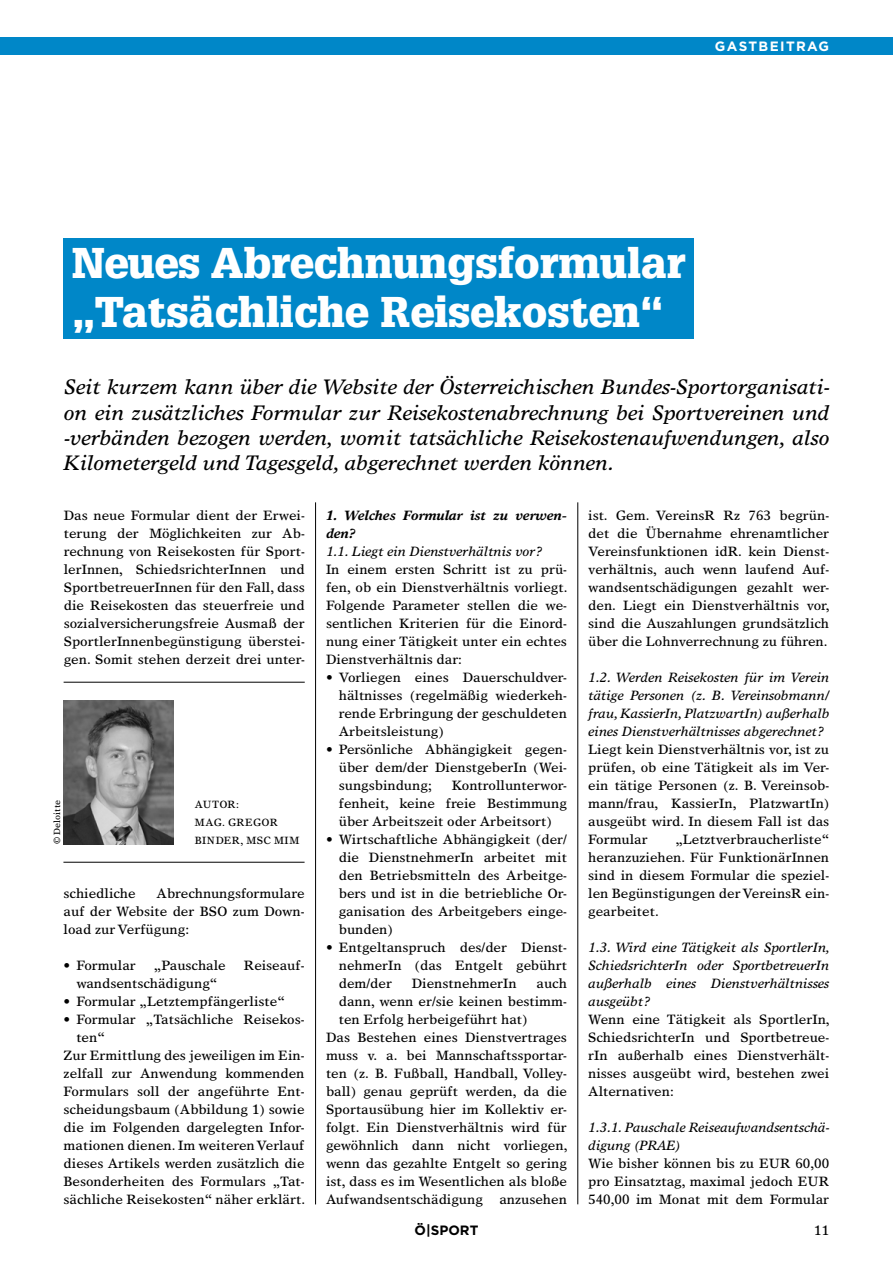
<style>
.page{position:relative;width:893px;height:1263px;background:#fff}
.page>*{position:absolute;margin:0;border:0;box-sizing:border-box;transform-origin:0 0}
.Titel_Gastbeitrag{font:900 42px/49.5px "Glypha LT Pro";color:#fff}
.Lead-In{font:italic 21px/25.2px "Times Europa LT Std";color:#000;text-align:justify}
.Fließtext_1__Absatz{font:13.5px/18px "Times Europa LT Std";color:#000;text-align:justify}
.Aufzählung{font:13.5px/18px "Times Europa LT Std";color:#000;text-align:justify}
.Fließtext_1__Absatz-2{font:italic 13.5px/18px "Times Europa LT Std";color:#000;text-align:justify}
.Fließtext_1__Absatz-3{font:italic 700 13.5px/18px "Times Europa LT Std";color:#000}
.Aufzählung-2{font:italic 13.5px "Times Europa LT Std";color:#000}
.Kolumnentitel{font:700 13.5px "Gotham";letter-spacing:.1em;color:#fff}
.t1{font:700 13.5px "Gotham";color:#000}
.Lead-In-2{font:10.5px "Times Europa LT Std";letter-spacing:.035em;color:#000}
.Fotocredits{font:9px "Times Europa LT Std";color:#000}
</style>
<div class="page">
<div style="left:0;top:38px;width:893px;height:17px;background:#0087c8"></div>
<div style="left:64px;top:239px;width:630px;height:100px;background:#0087c8"></div>
<img style="left:64px;top:700px;width:110px;height:144px">
<hr style="left:63px;top:862px;width:242px;height:1px;background:#000">
<hr style="left:64px;top:682px;width:241px;height:1px;background:#000">
<hr style="left:315px;top:502px;width:1px;height:702px;background:#000">
<hr style="left:577px;top:502px;width:1px;height:702px;background:#000">
<p class="Kolumnentitel" style="left:715px;top:38px;width:116px">GASTBEITRAG</p>
<p class="Titel_Gastbeitrag" style="left:72px;top:238px;width:615px">Neues Abrechnungsformular „Tatsächliche Reisekosten“</p>
<p class="Lead-In" style="left:64px;top:374px;width:767px">Seit kurzem kann über die Website der Österreichischen Bundes-Sportorganisati&shy;on ein zusätzliches Formular zur Reisekostenabrechnung bei Sportvereinen und -verbänden bezogen werden, womit tatsächliche Reisekostenaufwendungen, also Kilometergeld und Tagesgeld, abgerechnet werden können.</p>
<p class="Fließtext_1__Absatz" style="left:64px;top:506px;width:242px">Das neue Formular dient der Erwei&shy;terung der Möglichkeiten zur Ab&shy;rechnung von Reisekosten für Sport&shy;lerInnen, SchiedsrichterInnen und SportbetreuerInnen für den Fall, dass die Reisekosten das steuerfreie und sozialversicherungsfreie Ausmaß der SportlerInnenbegünstigung überstei&shy;gen. Somit stehen derzeit drei unter-</p>
<p class="Fließtext_1__Absatz-3" style="left:326px;top:507px;width:242px">1. Welches Formular ist zu verwen&shy;den?</p>
<p class="Fließtext_1__Absatz" style="left:588px;top:506px;width:243px">ist. Gem. VereinsR Rz 763 begrün&shy;det die Übernahme ehrenamtlicher Vereinsfunktionen idR. kein Dienst&shy;verhältnis, auch wenn laufend Auf&shy;wandsentschädigungen gezahlt wer&shy;den. Liegt ein Dienstverhältnis vor, sind die Auszahlungen grundsätzlich über die Lohnverrechnung zu führen.</p>
<p class="Fließtext_1__Absatz-2" style="left:588px;top:668px;width:242px">1.2. Werden Reisekosten für im Verein tätige Personen (z. B. Vereinsobmann/ frau, KassierIn, PlatzwartIn) außerhalb eines Dienstverhältnisses abgerechnet?</p>
<p class="Fließtext_1__Absatz" style="left:588px;top:740px;width:242px">Liegt kein Dienstverhältnis vor, ist zu prüfen, ob eine Tätigkeit als im Ver&shy;ein tätige Personen (z. B. Vereinsob&shy;mann/frau, KassierIn, PlatzwartIn) ausgeübt wird. In diesem Fall ist das Formular</p>
<p class="Aufzählung-2" style="left:326px;top:544px;width:217px">1.1. Liegt ein Dienstverhältnis vor?</p>
<p class="Fließtext_1__Absatz" style="left:326px;top:560px;width:243px">In einem ersten Schritt ist zu prü&shy;fen, ob ein Dienstverhältnis vorliegt.<br>Folgende Parameter stellen die we&shy;sentlichen Kriterien für die Einord&shy;nung einer Tätigkeit unter ein echtes Dienstverhältnis dar:</p>
<p class="Aufzählung" style="left:339px;top:668px;width:230px;text-indent:-13px">• Vorliegen eines Dauerschuldver&shy;hältnisses (regelmäßig wiederkeh&shy;rende Erbringung der geschuldeten Arbeitsleistung)</p>
<p class="Aufzählung" style="left:339px;top:740px;width:230px;text-indent:-13px">• Persönliche Abhängigkeit gegen&shy;über dem/der DienstgeberIn (Wei&shy;sungsbindung;</p>
<p class="Aufzählung" style="left:339px;top:776px;width:230px;text-indent:113px">Kontrollunterwor&shy;fenheit, keine freie Bestimmung über Arbeitszeit oder Arbeitsort)</p>
<p class="Aufzählung" style="left:339px;top:830px;width:230px;text-indent:-13px">• Wirtschaftliche Abhängigkeit (der/ die DienstnehmerIn arbeitet mit den Betriebsmitteln des Arbeitge&shy;bers und ist in die betriebliche Or&shy;ganisation des Arbeitgebers einge&shy;bunden)</p>
<p class="Aufzählung" style="left:339px;top:938px;width:230px;text-indent:-13px">• Entgeltanspruch des/der Dienst&shy;nehmerIn (das Entgelt gebührt dem/der</p>
<p class="Fotocredits" style="left:52px;top:844px;width:46px;rotate:-90deg">© Deloitte</p>
<p class="Lead-In-2" style="left:195px;top:798px;width:46px">AUTOR:</p>
<p class="Lead-In-2" style="left:195px;top:816px;width:85px">MAG. GREGOR</p>
<p class="Fließtext_1__Absatz" style="left:588px;top:830px;width:242px;text-indent:87px">„Letztverbraucherliste“ heranzuziehen. Für FunktionärInnen sind in diesem Formular die speziel&shy;len Begünstigungen der VereinsR ein&shy;gearbeitet.</p>
<p class="Fließtext_1__Absatz-2" style="left:588px;top:938px;width:243px">1.3. Wird eine Tätigkeit als SportlerIn, SchiedsrichterIn oder SportbetreuerIn außerhalb eines Dienstverhältnisses ausgeübt?</p>
<p class="Fließtext_1__Absatz" style="left:588px;top:1010px;width:243px">Wenn eine Tätigkeit als SportlerIn, SchiedsrichterIn und Sportbetreue&shy;rIn außerhalb eines Dienstverhält&shy;nisses ausgeübt wird, bestehen zwei Alternativen:</p>
<p class="Fließtext_1__Absatz-2" style="left:588px;top:1118px;width:242px">1.3.1. Pauschale Reiseaufwandsentschä&shy;digung (PRAE)</p>
<p class="Fließtext_1__Absatz" style="left:588px;top:1154px;width:242px">Wie bisher können bis zu EUR 60,00 pro Einsatztag, maximal jedoch EUR 540,00 im Monat mit dem Formular</p>
<p class="Lead-In-2" style="left:195px;top:834px;width:106px">BINDER, MSC MIM</p>
<p class="Fließtext_1__Absatz" style="left:64px;top:884px;width:242px;text-indent:93px">Abrechnungsformulare auf der Website der BSO zum Down&shy;load zur Verfügung:</p>
<p class="Aufzählung" style="left:64px;top:956px;width:74px">• Formular</p>
<p class="Aufzählung" style="left:154px;top:956px;width:73px">„Pauschale</p>
<p class="Aufzählung" style="left:244px;top:956px;width:62px">Reiseauf-</p>
<p class="Aufzählung" style="left:76px;top:974px;width:143px">wandsentschädigung“</p>
<p class="Aufzählung" style="left:64px;top:992px;width:223px">• Formular „Letztempfängerliste“</p>
<p class="Aufzählung" style="left:76px;top:1010px;width:230px;text-indent:-13px">• Formular „Tatsächliche Reisekos&shy;ten“</p>
<p class="Fließtext_1__Absatz" style="left:64px;top:1046px;width:243px">Zur Ermittlung des jeweiligen im Ein&shy;zelfall zur Anwendung kommenden Formulars soll der angeführte Ent&shy;scheidungsbaum (Abbildung 1) sowie die im Folgenden dargelegten Infor&shy;mationen dienen. Im weiteren Verlauf dieses Artikels werden zusätzlich die Besonderheiten des Formulars „Tat&shy;sächliche Reisekosten“ näher erklärt.</p>
<p class="Fließtext_1__Absatz" style="left:64px;top:884px;width:74px">schiedliche</p>
<p class="Aufzählung" style="left:339px;top:974px;width:230px;text-indent:198px">auch dann, wenn er/sie keinen bestimm&shy;ten Erfolg herbeigeführt hat)</p>
<p class="Fließtext_1__Absatz" style="left:326px;top:1028px;width:243px">Das Bestehen eines Dienstvertrages muss v. a. bei Mannschaftssportar&shy;ten (z. B. Fußball, Handball, Volley&shy;ball) genau geprüft werden, da die Sportausübung hier im Kollektiv er&shy;folgt. Ein Dienstverhältnis wird für gewöhnlich dann nicht vorliegen, wenn das gezahlte Entgelt so gering ist, dass es im Wesentlichen als bloße Aufwandsentschädigung anzusehen</p>
<p class="Aufzählung" style="left:412px;top:974px;width:106px">DienstnehmerIn</p>
<p class="t1" style="left:415px;top:1222px;width:65px">Ö|SPORT</p>
<p class="Fließtext_1__Absatz" style="left:814px;top:1220px;width:17px">11</p>
</div>
